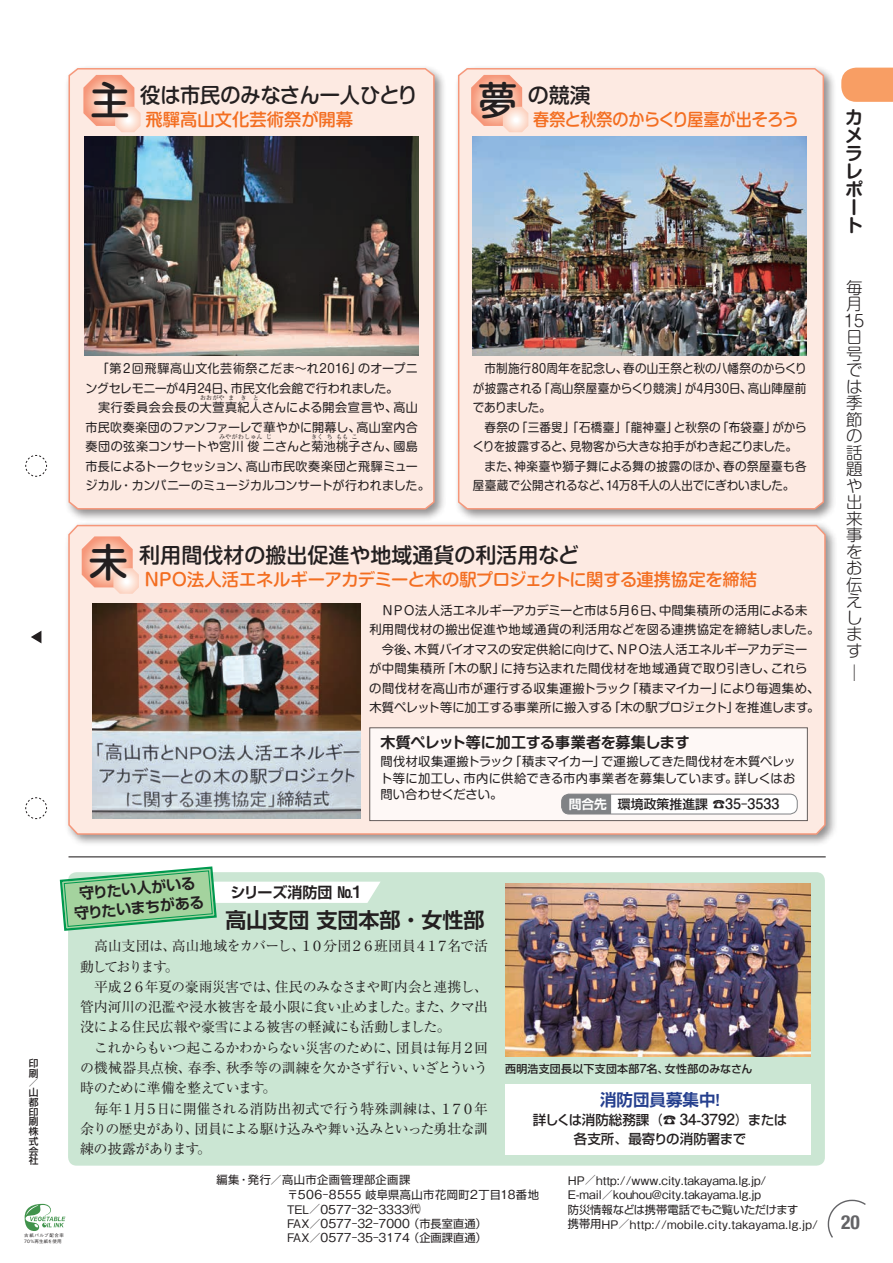
<style>
.page{position:relative;width:893px;height:1263px;background:#fff}
.page>*{position:absolute;margin:0;border:0;box-sizing:border-box;transform-origin:0 0}
.t1{font:500 39px "Shin M Go Pro";color:#231f20}
.t2{font:500 21px "Shin M Go Pro";color:#231f20}
.t3{font:500 21px "Shin M Go Pro";color:#231f20;scale:.96 1}
.t4{font:700 21px "Shin Go Pro De";color:#231f20}
.t5{font:700 condensed 19.5px "Helvetica Neue";color:#636366}
.t6{font:700 18px/18px "Shin M Go Pro De";color:#231f20}
.t7{font:500 17.4px "Shin M Go Pro";letter-spacing:-.01em;color:#f36e21}
.t8{font:500 17.4px "Shin M Go Pro";letter-spacing:-.01em;color:#f36e21;scale:.93 1}
.t9{font:300 16.5px/16.5px "Shin M Go Pro";color:#231f20}
.t10{font:700 16.5px "Shin Go Pro De";color:#253f8e}
.t11{font:700 15px/19.5px "Shin Go Pro De";letter-spacing:-.01em;color:#231f20;text-align:center}
.t12{font:700 15px "Shin M Go Pro De";letter-spacing:-.005em;color:#231f20}
.t13{font:13.95px/20.2px "Ryumin Pro";letter-spacing:-.035em;color:#231f20}
.t14{font:500 13.5px/19.5px "Shin Go Pro";letter-spacing:-.015em;color:#231f20;text-align:center}
.t15{font:500 12.75px "Shin Go Pro";letter-spacing:.01em;color:#231f20}
.t16{font:12.3px/19.5px "Shin M Go Pro";letter-spacing:.01em;color:#231f20}
.t17{font:12.3px/19.5px "Shin M Go Pro";letter-spacing:.01em;color:#231f20;scale:.94 1}
.t18{font:500 12.3px "Gothic BBB Pro";color:#231f20}
.t19{font:500 11.85px/14.7px "Gothic BBB Pro";color:#231f20}
.t20{font:500 11.85px "Gothic BBB Pro";letter-spacing:.025em;color:#231f20}
.t21{font:11.25px/14.4px "Shin Go Pro";color:#231f20}
.t22{font:11.25px/14.4px "Shin Go Pro";letter-spacing:.04em;color:#231f20}
.t23{font:11.25px "Shin Go Pro";letter-spacing:-.02em;color:#231f20}
.t24{font:500 10.95px "Shin Go Pro";letter-spacing:.02em;color:#231f20}
.t25{font:500 9.75px/9.8px "Shin Go Pro";color:#231f20;text-align:justify}
.t26{font:6.15px "Shin M Go Pro";color:#231f20}
.t27{font:500 4.5px/6px "Gothic BBB Pro";letter-spacing:.05em;color:#231f20}
.s1{font-size:39px}
.s2{font-family:"Shin Go Pro De";font-weight:700;color:#fff}
.s3{font-family:"Futo Go B101 Pro";font-weight:700;font-size:14.4px}
.s4{font-family:"Midashi Go Pro MB31";font-weight:400;font-size:16.95px}
.s5{font-family:"Midashi Go Pro MB31";font-weight:400}
.s6{font-family:"Futo Go B101 Pro";font-weight:700;font-size:12.3px}
.s7{font-family:"Futo Go B101 Pro";font-weight:700}
.s8{font-family:"Futo Go B101 Pro";font-weight:700;font-size:15.3px}
.s9{font-family:"Gothic BBB Pro";font-weight:500;font-size:12.3px}
.s10{font-size:11.85px}
.s11{font-family:"Shin Go Pro";font-weight:400;font-size:11.25px}
.s12{font-family:"Gothic BBB Pro";font-weight:500;font-size:11.85px}
</style>
<div class="page">
<svg style="left:827px;top:1199px;width:39px;height:39px"></svg>
<svg style="left:25px;top:455px;width:22px;height:22px"></svg>
<svg style="left:25px;top:797px;width:22px;height:22px"></svg>
<svg style="left:31px;top:631px;width:10px;height:12px"></svg>
<svg style="left:25px;top:1204px;width:40px;height:27px"></svg>
<svg style="left:841px;top:68px;width:52px;height:34px;background:#f8a36d"></svg>
<hr style="left:69px;top:856px;width:757px;height:1px;background:#231f20">
<div style="left:64px;top:521px;width:774px;height:326px;background:#231f20;opacity:.5"></div>
<div style="left:68px;top:523px;width:758px;height:312px;background:#fdeae2"></div>
<div style="left:65px;top:64px;width:382px;height:458px;background:#231f20;opacity:.5"></div>
<div style="left:68px;top:67px;width:367px;height:443px;background:#fdeae2"></div>
<div style="left:68px;top:872px;width:757px;height:294px;background:#cbe6d3;border-radius:9px"></div>
<div style="left:454px;top:64px;width:382px;height:458px;background:#231f20;opacity:.5"></div>
<div style="left:457px;top:67px;width:368px;height:443px;background:#fdeae2"></div>
<div style="left:370px;top:728px;width:437px;height:92px;background:#fef8f6"></div>
<svg style="left:82px;top:536px;width:57px;height:58px;background:#faccbb"></svg>
<svg style="left:83px;top:75px;width:58px;height:57px;background:#faccbb"></svg>
<img style="left:84px;top:136px;width:335px;height:219px">
<img style="left:505px;top:884px;width:306px;height:173px">
<img style="left:93px;top:604px;width:268px;height:215px">
<div style="left:505px;top:1084px;width:306px;height:71px;background:#fff"></div>
<svg style="left:59px;top:866px;width:321px;height:65px"></svg>
<svg style="left:471px;top:75px;width:57px;height:57px;background:#faccba"></svg>
<img style="left:473px;top:136px;width:333px;height:219px">
<div style="left:562px;top:794px;width:235px;height:20px;background:#fff;border-radius:7px"></div>
<div style="left:561px;top:794px;width:237px;height:20px;border:1px solid #808285;border-radius:7px"></div>
<svg style="left:562px;top:794px;width:49px;height:20px"></svg>
<h1 class="t1" style="left:90px;top:69px;width:40px">主</h1>
<h2 class="t3" style="left:140px;top:78px;width:290px">役は市民のみなさん一人ひとり</h2>
<h3 class="t7" style="left:145px;top:105px;width:209px">飛驒高山文化芸術祭が開幕</h3>
<h2 class="t2" style="left:478px;top:78px;width:114px"><span class="s1">夢</span>の競演</h2>
<h3 class="t8" style="left:533px;top:105px;width:287px">春祭と秋祭のからくり屋臺が出そろう</h3>
<p class="t16" style="left:86px;top:357px;width:334px;text-indent:12px">「第２回飛驒高山文化芸術祭こだま～れ2016」のオープニングセレモニーが4月24日、市民文化会館で行われました。<br>　実行委員会会長の大萱真紀人さんによる開会宣言や、高山</p>
<p class="t26" style="left:200px;top:393px;width:27px">おおがや</p>
<p class="t26" style="left:228px;top:393px;width:8px">ま</p>
<p class="t26" style="left:240px;top:393px;width:8px">き</p>
<p class="t26" style="left:253px;top:393px;width:8px">と</p>
<p class="t16" style="left:86px;top:416px;width:334px">市民吹奏楽団のファンファーレで華やかに開幕し、高山室内合奏団の弦楽コンサートや宮川俊二さんと菊池桃子さん、國島</p>
<p class="t26" style="left:219px;top:432px;width:45px">みやがわしゅん</p>
<p class="t26" style="left:266px;top:432px;width:8px">じ</p>
<p class="t26" style="left:311px;top:432px;width:14px">きく</p>
<p class="t26" style="left:327px;top:432px;width:8px">ち</p>
<p class="t26" style="left:336px;top:432px;width:14px">もも</p>
<p class="t26" style="left:352px;top:432px;width:8px">こ</p>
<p class="t16" style="left:86px;top:455px;width:346px">市長によるトークセッション、高山市民吹奏楽団と飛驒ミュージカル・カンパニーのミュージカルコンサートが行われました。</p>
<p class="t17" style="left:473px;top:357px;width:357px">　市制施行80周年を記念し、春の山王祭と秋の八幡祭のからくりが披露される「高山祭屋臺からくり競演」が4月30日、高山陣屋前でありました。<br>　春祭の「三番叟」「石橋臺」「龍神臺」と秋祭の「布袋臺」がからくりを披露すると、見物客から大きな拍手がわき起こりました。　また、神楽臺や獅子舞による舞の披露のほか、春の祭屋臺も各屋臺蔵で公開されるなど、14万8千人の人出でにぎわいました。</p>
<h1 class="t1" style="left:89px;top:530px;width:40px">未</h1>
<h2 class="t2" style="left:139px;top:537px;width:441px">利用間伐材の搬出促進や地域通貨の利活用など</h2>
<h3 class="t7" style="left:143px;top:565px;width:615px">ＮＰＯ法人活エネルギーアカデミーと木の駅プロジェクトに関する連携協定を締結</h3>
<p class="t16" style="left:369px;top:599px;width:452px">　ＮＰＯ法人活エネルギーアカデミーと市は５月６日、中間集積所の活用による未利用間伐材の搬出促進や地域通貨の利活用などを図る連携協定を締結しました。　今後、木質バイオマスの安定供給に向けて、ＮＰＯ法人活エネルギーアカデミーが中間集積所「木の駅」に持ち込まれた間伐材を地域通貨で取り引きし、これらの間伐材を高山市が運行する収集運搬トラック「積まマイカー」により毎週集め、木質ペレット等に加工する事業所に搬入する「木の駅プロジェクト」を推進します。</p>
<p class="t12" style="left:381px;top:730px;width:311px">木質ペレット等に加工する事業者を募集します</p>
<p class="t16" style="left:380px;top:752px;width:417px;line-height:16.5px;text-align:justify">間伐材収集運搬トラック「積まマイカー」で運搬してきた間伐材を木質ペレット等に加工し、市内に供給できる市内事業者を募集しています。詳しくはお問い合わせください。</p>
<p class="t15" style="left:569px;top:794px;width:212px"><span class="s2">問合先</span> 環境政策推進課 ☎<span class="s3">35</span>⊖<span class="s3">3533</span></p>
<h3 class="t6" style="left:845px;top:106px;width:19px">カメラレポート</h3>
<h3 class="t9" style="left:844px;top:277px;width:22px">毎月<br>15日号では季節の話題や出来事をお伝えします</h3>
<h3 class="t9" style="left:846px;top:662px;width:18px">│</h3>
<p class="t25" style="left:29px;top:1057px;width:11px">印刷／山都印刷株式会社</p>
<p class="t27" style="left:24px;top:1231px;width:41px">古紙パルプ配合率<br>70％再生紙を使用</p>
<p class="t11" style="left:71px;top:882px;width:132px;rotate:-5deg">守りたい人がいる守りたいまちがある</p>
<p class="t11" style="left:231px;top:881px;width:133px">シリーズ消防団 №<span class="s4">1</span></p>
<h2 class="t4" style="left:225px;top:902px;width:260px">高山支団支団本部<span class="s5">・</span>女性部</h2>
<p class="t13" style="left:80px;top:935px;width:410px">　高山支団は、高山地域をカバーし、１０分団２６班団員４１７名で活動しております。<br>　平成２６年夏の豪雨災害では、住民のみなさまや町内会と連携し、管内河川の氾濫や浸水被害を最小限に食い止めました。また、クマ出没による住民広報や豪雪による被害の軽減にも活動しました。<br>　これからもいつ起こるかわからない災害のために、団員は毎月２回の機械器具点検、春季、秋季等の訓練を欠かさず行い、いざとういう時のために準備を整えています。<br>　毎年１月５日に開催される消防出初式で行う特殊訓練は、１７０年余りの歴史があり、団員による駆け込みや舞い込みといった勇壮な訓練の披露があります。</p>
<p class="t24" style="left:505px;top:1059px;width:249px">西明浩支団長以下支団本部<span class="s6">7</span>名<span class="s7">、</span>女性部のみなさん</p>
<h3 class="t10" style="left:600px;top:1086px;width:127px">消防団員募集中<span class="s5">！</span></h3>
<p class="t14" style="left:533px;top:1108px;width:256px">詳しくは消防総務課<span class="s7">（</span>☎ <span class="s8">34</span><span class="s7">-</span><span class="s8">3792</span><span class="s7">）</span>または各支所<span class="s7">、</span>最寄りの消防署まで</p>
<p class="t22" style="left:287px;top:1172px;width:253px;text-indent:-70px">編集・発行／高山市企画管理部企画課<br>〒<span class="s9">506</span>⊖<span class="s9">8555</span> 岐阜県高山市花岡町<span class="s9">2</span>丁目<span class="s9">18</span>番地</p>
<p class="t18" style="left:287px;top:1199px;width:135px"><span class="s10">TEL</span><span class="s11">／</span>0577<span class="s11">⊖</span>32<span class="s11">⊖</span>3333<span class="s11">㈹</span></p>
<p class="t21" style="left:287px;top:1215px;width:201px"><span class="s12">FAX</span>／<span class="s9">0577</span>⊖<span class="s9">32</span>⊖<span class="s9">7000</span>（市長室直通）<br><span class="s12">FAX</span>／<span class="s9">0577</span>⊖<span class="s9">35</span>⊖<span class="s9">3174</span>（企画課直通）</p>
<p class="t19" style="left:568px;top:1171px;width:200px">HP<span class="s11">／</span>http://www.city.takayama.lg.jp/<br>E-mail<span class="s11">／</span>kouhou@city.takayama.lg.jp</p>
<p class="t23" style="left:568px;top:1200px;width:232px">防災情報などは携帯電話でもご覧いただけます</p>
<p class="t20" style="left:568px;top:1214px;width:252px"><span class="s11">携帯用</span>HP<span class="s11">／</span>http://mobile.city.takayama.lg.jp/</p>
<h3 class="t5" style="left:841px;top:1210px;width:20px">20</h3>
</div>
